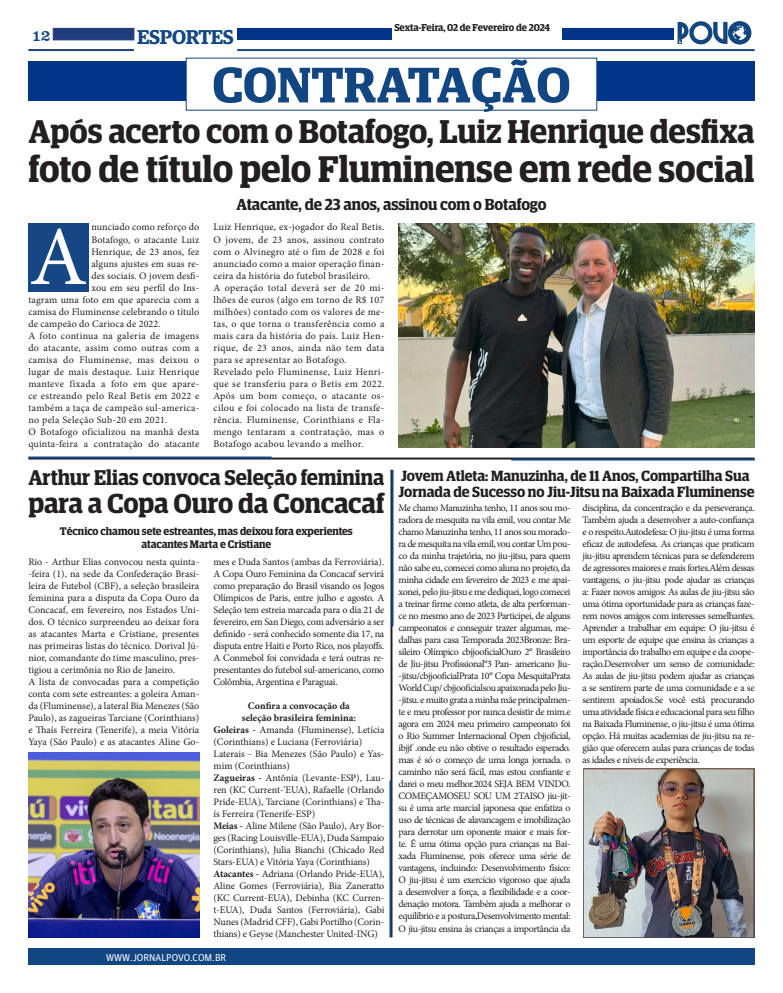
<style>
.page{position:relative;width:783px;height:993px;background:#fff}
.page>*{position:absolute;margin:0;border:0;box-sizing:border-box;transform-origin:0 0}
.t1{font:83.8px "Minion Pro";color:#fff}
.t2{font:600 50px "Guardian Egyptian Display";color:#114683}
.t3{font:600 37.1px "Guardian Egyptian Display";color:#231f20}
.t4{font:600 33px "Guardian Egyptian Display";letter-spacing:-.005em;color:#231f20}
.t5{font:600 27.4px "Guardian Egyptian Display";letter-spacing:-.005em;color:#231f20}
.t6{font:600 21.3px "Guardian Egyptian Display";color:#231f20}
.t7{font:600 20px "Guardian Egyptian";letter-spacing:-.02em;color:#114683}
.t8{font:600 16px "Guardian Egyptian Display";letter-spacing:-.005em;color:#231f20}
.t9{font:16px "Clarendon BT";color:#174685}
.t10{font:600 14.8px/15.9px "Guardian Egyptian Display";color:#231f20}
.t11{font:600 11px/13.2px "Guardian Egyptian Display";color:#231f20;text-align:center}
.t12{font:10px/12px "Minion Pro";color:#231f20;text-align:justify}
.t13{font:10px/12px "Minion Pro";letter-spacing:.02em;color:#231f20}
.t14{font:700 10px "Minion Pro";color:#231f20}
.t15{font:600 10px "Guardian Egyptian Display";letter-spacing:-.01em;color:#231f20}
.t16{font:10px "Guardian Agate Sans G1 D Regular";color:#fff}
.s1{font-weight:700}
</style>
<div class="page">
<svg style="left:677px;top:21px;width:74px;height:23px"></svg>
<div style="left:53px;top:28px;width:81px;height:12px;background:#203c7d;border:1px solid #203c7d"></div>
<hr style="left:28px;top:49px;width:106px;height:2px;background:#203c7d">
<div style="left:28px;top:947px;width:726px;height:17px;background:#114683"></div>
<div style="left:237px;top:28px;width:154px;height:12px;background:#003589"></div>
<hr style="left:237px;top:49px;width:517px;height:2px;background:#174685">
<div style="left:562px;top:28px;width:112px;height:12px;background:#003589"></div>
<hr style="left:28px;top:457px;width:726px;height:2px;background:#231f20">
<hr style="left:511px;top:458px;width:243px;height:2px;background:#114683">
<hr style="left:28px;top:456px;width:243px;height:2px;background:#114683">
<div style="left:28px;top:61px;width:726px;height:40px;background:#003589"></div>
<div style="left:186px;top:58px;width:410px;height:52px;background:#fff"></div>
<hr style="left:390px;top:469px;width:2px;height:467px;background:#231f20">
<hr style="left:391px;top:469px;width:2px;height:157px;background:#114683">
<hr style="left:389px;top:780px;width:2px;height:156px;background:#114683">
<img style="left:398px;top:223px;width:356px;height:224px">
<div style="left:28px;top:223px;width:61px;height:68px;background:#174685"></div>
<img style="left:28px;top:752px;width:171px;height:184px">
<img style="left:583px;top:768px;width:171px;height:168px">
<h3 class="t9" style="left:31px;top:25px;width:21px">12</h3>
<h3 class="t7" style="left:137px;top:22px;width:98px">ESPORTES</h3>
<p class="t15" style="left:394px;top:22px;width:157px">Sexta-Feira, 02 de Fevereiro de 2024</p>
<p class="t2" style="left:212px;top:58px;width:359px">CONTRATAÇÃO</p>
<p class="t4" style="left:28px;top:113px;width:727px">Após acerto com o Botafogo, Luiz Henrique desfixa</p>
<p class="t3" style="left:28px;top:148px;width:727px">foto de título pelo Fluminense em rede social</p>
<p class="t12" style="left:91px;top:221px;width:109px">nunciado como reforço do</p>
<p class="t12" style="left:91px;top:233px;width:109px">Botafogo, o atacante Luiz</p>
<p class="t12" style="left:91px;top:245px;width:109px">Henrique, de 23 anos, fez</p>
<p class="t12" style="left:91px;top:257px;width:109px">alguns ajustes em suas re-</p>
<p class="t12" style="left:91px;top:269px;width:109px">des sociais. O jovem desfi-</p>
<p class="t12" style="left:91px;top:281px;width:109px">xou em seu perfil do Ins-</p>
<p class="t12" style="left:28px;top:293px;width:172px">tagram uma foto em que aparecia com a</p>
<p class="t12" style="left:28px;top:305px;width:172px">camisa do Fluminense celebrando o título</p>
<p class="t12" style="left:28px;top:317px;width:134px">de campeão do Carioca de 2022.</p>
<p class="t12" style="left:28px;top:329px;width:172px">A foto continua na galeria de imagens do atacante, assim como outras com a camisa do Fluminense, mas deixou o lugar de mais destaque. Luiz Henrique manteve fixada a foto em que apare&shy;ce estreando pelo Real Betis em 2022 e também a taça de campeão sul-america&shy;no pela Seleção Sub-20 em 2021.</p>
<p class="t13" style="left:28px;top:425px;width:172px">O Botafogo oficializou na manhã desta quinta-feira a contratação do atacante</p>
<p class="t1" style="left:29px;top:201px;width:59px">A</p>
<p class="t8" style="left:236px;top:196px;width:312px">Atacante, de 23 anos, assinou com o Botafogo</p>
<p class="t12" style="left:213px;top:221px;width:172px">Luiz Henrique, ex-jogador do Real Betis.<br>O jovem, de 23 anos, assinou contrato com o Alvinegro até o fim de 2028 e foi anunciado como a maior operação finan&shy;ceira da história do futebol brasileiro.</p>
<p class="t12" style="left:213px;top:281px;width:172px">A operação total deverá ser de 20 mi&shy;lhões de euros (algo em torno de R$ 107 milhões) contado com os valores de me&shy;tas, o que torna o transferência como a mais cara da história do país. Luiz Hen&shy;rique, de 23 anos, ainda não tem data para se apresentar ao Botafogo.</p>
<p class="t12" style="left:213px;top:365px;width:172px">Revelado pelo Fluminense, Luiz Henri&shy;que se transferiu para o Betis em 2022.<br>Após um bom começo, o atacante os&shy;cilou e foi colocado na lista de transfe&shy;rência. Fluminense, Corinthians e Fla&shy;mengo tentaram a contratação, mas o Botafogo acabou levando a melhor.</p>
<p class="t6" style="left:28px;top:466px;width:357px">Arthur Elias convoca Seleção feminina</p>
<p class="t5" style="left:28px;top:488px;width:357px">para a Copa Ouro da Concacaf</p>
<p class="t11" style="left:60px;top:524px;width:294px">Técnico chamou sete estreantes, mas deixou fora experientes atacantes Marta e Cristiane</p>
<p class="t12" style="left:28px;top:555px;width:172px">Rio - Arthur Elias convocou nesta quinta--feira (1), na sede da Confederação Brasi&shy;leira de Futebol (CBF), a seleção brasileira feminina para a disputa da Copa Ouro da Concacaf, em fevereiro, nos Estados Uni&shy;dos. O técnico surpreendeu ao deixar fora as atacantes Marta e Cristiane, presentes nas primeiras listas do técnico. Dorival Jú&shy;nior, comandante do time masculino, pres&shy;tigiou a cerimônia no Rio de Janeiro.</p>
<p class="t12" style="left:28px;top:675px;width:172px">A lista de convocadas para a competição conta com sete estreantes: a goleira Aman&shy;da (Fluminense), a lateral Bia Menezes (São Paulo), as zagueiras Tarciane (Corinthians) e Thaís Ferreira (Tenerife), a meia Vitória Yaya (São Paulo) e as atacantes Aline Go-</p>
<p class="t12" style="left:213px;top:555px;width:172px">mes e Duda Santos (ambas da Ferroviária).</p>
<p class="t12" style="left:213px;top:567px;width:172px">A Copa Ouro Feminina da Concacaf servirá como preparação do Brasil visando os Jogos Olímpicos de Paris, entre julho e agosto. A Seleção tem estreia marcada para o dia 21 de fevereiro, em San Diego, com adversário a ser definido - será conhecido somente dia 17, na disputa entre Haiti e Porto Rico, nos playoffs.<br>A Conmebol foi convidada e terá outras re&shy;presentantes do futebol sul-americano, como Colômbia, Argentina e Paraguai.</p>
<p class="t14" style="left:248px;top:698px;width:103px">Confira a convocação da</p>
<p class="t14" style="left:242px;top:710px;width:116px">seleção brasileira feminina:</p>
<p class="t12" style="left:213px;top:723px;width:172px"><span class="s1">Goleiras -</span> Amanda (Fluminense), Letícia (Corinthians) e Luciana (Ferroviária)</p>
<p class="t12" style="left:213px;top:747px;width:172px">Laterais - Bia Menezes (São Paulo) e Yas&shy;mim (Corinthians)</p>
<p class="t12" style="left:213px;top:771px;width:172px"><span class="s1">Zagueiras -</span> Antônia (Levante-ESP), Lau&shy;ren (KC Current-'EUA), Rafaelle (Orlando Pride-EUA), Tarciane (Corinthians) e Tha&shy;ís Ferreira (Tenerife-ESP)</p>
<p class="t12" style="left:213px;top:819px;width:172px"><span class="s1">Meias -</span> Aline Milene (São Paulo), Ary Bor&shy;ges (Racing Louisville-EUA), Duda Sampaio (Corinthians), Julia Bianchi (Chicado Red Stars-EUA) e Vitória Yaya (Corinthians)</p>
<p class="t12" style="left:213px;top:867px;width:172px"><span class="s1">Atacantes -</span> Adriana (Orlando Pride-EUA), Aline Gomes (Ferroviária), Bia Zaneratto (KC Current-EUA), Debinha (KC Curren&shy;t-EUA), Duda Santos (Ferroviária), Gabi Nunes (Madrid CFF), Gabi Portilho (Corin&shy;thians) e Geyse (Manchester United-ING)</p>
<p class="t16" style="left:106px;top:949px;width:122px">WWW.JORNALPOVO.COM.BR</p>
<p class="t10" style="left:398px;top:467px;width:357px">Jovem Atleta: Manuzinha, de 11 Anos, Compartilha Sua<br>Jornada de Sucesso no Jiu-Jitsu na Baixada Fluminense</p>
<p class="t12" style="left:398px;top:502px;width:173px">Me chamo Manuzinha tenho, 11 anos sou mo&shy;radora de mesquita na vila emil, vou contar Me chamo Manuzinha tenho, 11 anos sou morado&shy;ra de mesquita na vila emil, vou contar Um pou&shy;co da minha trajetória, no jiu-jitsu, para quem não sabe eu, comecei como aluna no projeto, da minha cidade em fevereiro de 2023 e me apai&shy;xonei, pelo jiu-jitsu e me dediquei, logo comecei a treinar firme como atleta, de alta performan&shy;ce no mesmo ano de 2023 Participei, de alguns campeonatos e conseguir trazer algumas, me&shy;dalhas para casa Temporada 2023Bronze: Bra&shy;sileiro Olímpico cbjjooficialOuro 2° Brasileiro de Jiu-jitsu Profissional°3 Pan- americano Jiu--jitsu/cbjjooficialPrata 10° Copa MesquitaPrata World Cup/ cbjjooficialsou apaixonada pelo Jiu--jitsu. e muito grata a minha mãe principalmen&shy;te e meu professor por nunca desistir de mim.e agora em 2024 meu primeiro campeonato foi o Rio Summer Internacional Open cbjjoficial, ibjjf .onde eu não obtive o resultado esperado. mas é só o começo de uma longa jornada. o caminho não será fácil, mas estou confiante e darei o meu melhor.2024 SEJA BEM VINDO.<br>COMEÇAMOSEU SOU UM 2TAISO jiu-jit&shy;su é uma arte marcial japonesa que enfatiza o uso de técnicas de alavancagem e imobilização para derrotar um oponente maior e mais for&shy;te. É uma ótima opção para crianças na Bai&shy;xada Fluminense, pois oferece uma série de vantagens, incluindo: Desenvolvimento físico:<br>O jiu-jitsu é um exercício vigoroso que ajuda a desenvolver a força, a flexibilidade e a coor&shy;denação motora. Também ajuda a melhorar o equilíbrio e a postura,Desenvolvimento mental:<br>O jiu-jitsu ensina às crianças a importância da</p>
<p class="t12" style="left:582px;top:502px;width:173px">disciplina, da concentração e da perseverança.<br>Também ajuda a desenvolver a auto-confiança e o respeito.Autodefesa: O jiu-jitsu é uma forma eficaz de autodefesa. As crianças que praticam jiu-jitsu aprendem técnicas para se defenderem de agressores maiores e mais fortes.Além dessas vantagens, o jiu-jitsu pode ajudar as crianças a: Fazer novos amigos: As aulas de jiu-jitsu são uma ótima oportunidade para as crianças faze&shy;rem novos amigos com interesses semelhantes.<br>Aprender a trabalhar em equipe: O jiu-jitsu é um esporte de equipe que ensina às crianças a importância do trabalho em equipe e da coope&shy;ração.Desenvolver um senso de comunidade:<br>As aulas de jiu-jitsu podem ajudar as crianças a se sentirem parte de uma comunidade e a se sentirem apoiados.Se você está procurando uma atividade física e educacional para seu filho na Baixada Fluminense, o jiu-jitsu é uma ótima opção. Há muitas academias de jiu-jitsu na re&shy;gião que oferecem aulas para crianças de todas as idades e níveis de experiência.</p>
</div>
